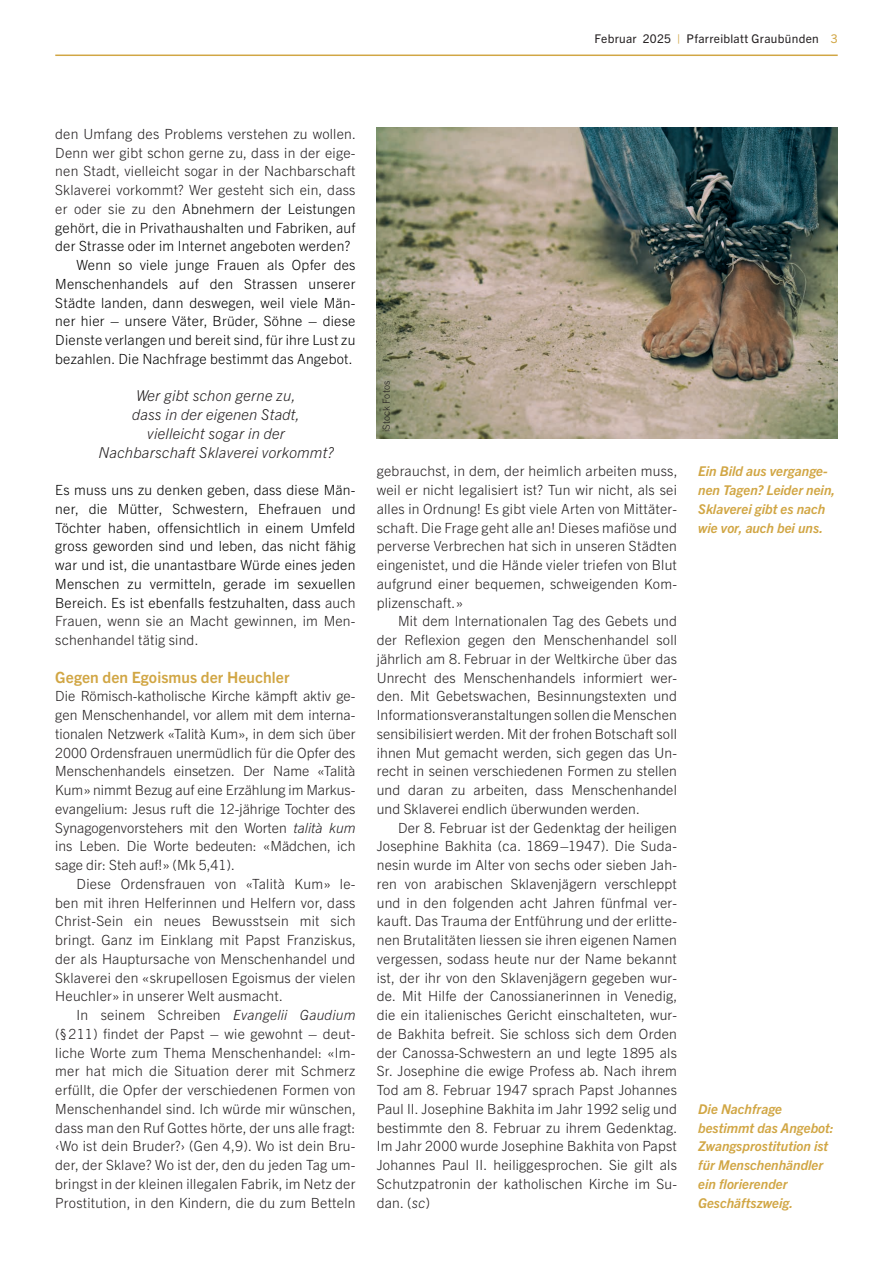
<style>
.page{position:relative;width:893px;height:1263px;background:#fff}
.page>*{position:absolute;margin:0;border:0;box-sizing:border-box;transform-origin:0 0}
.t1{font:700 15.6px "Trade Gothic Next LT Pro";letter-spacing:.005em;color:#d1a644}
.t2{font:italic 300 15px/18.8px "Trade Gothic Next LT Pro";letter-spacing:.015em;color:#231f20;text-align:center}
.t3{font:300 14.1px/18.8px "Trade Gothic Next LT Pro";letter-spacing:.015em;color:#231f20;text-align:justify}
.t4{font:300 14.1px/18.8px "Trade Gothic Next LT Pro";letter-spacing:.015em;color:#000;text-align:justify}
.t5{font:italic 700 13.5px/18.8px "Trade Gothic Next LT Pro";color:#d1a644}
.t6{font:12px "Trade Gothic Next LT Pro";letter-spacing:.025em;color:#231f20}
.t7{font:300 9.75px "Trade Gothic Next LT Pro";letter-spacing:.015em;color:#231f20}
.s1{color:#d1a644}
.s2{color:#231f20}
.s3{font-style:italic}
</style>
<div class="page">
<hr style="left:55px;top:55px;width:783px;height:1px;background:#d1a644">
<img style="left:377px;top:128px;width:461px;height:310px">
<p class="t6" style="left:594px;top:31px;width:245px">Februar 2025 <span class="s1">|</span> Pfarreiblatt Graubünden <span class="s1">3</span></p>
<p class="t3" style="left:55px;top:123px;width:302px">den Umfang des Problems verstehen zu wollen.</p>
<p class="t3" style="left:55px;top:142px;width:302px">Denn wer gibt schon gerne zu, dass in der eige-</p>
<p class="t3" style="left:55px;top:161px;width:302px">nen Stadt, vielleicht sogar in der Nachbarschaft</p>
<p class="t3" style="left:55px;top:180px;width:302px">Sklaverei vorkommt? Wer gesteht sich ein, dass</p>
<p class="t4" style="left:55px;top:198px;width:302px"><span class="s2">er oder sie zu den</span> Abnehmern der Leistungen</p>
<p class="t4" style="left:55px;top:217px;width:302px">gehört, die in Privathaushalten und Fabriken, auf</p>
<p class="t4" style="left:55px;top:236px;width:296px">der Strasse oder im Internet angeboten werden?</p>
<p class="t4" style="left:77px;top:255px;width:280px">Wenn so viele junge Frauen als Opfer des</p>
<p class="t4" style="left:55px;top:273px;width:302px">Menschenhandels auf den Strassen unserer</p>
<p class="t4" style="left:55px;top:292px;width:302px">Städte landen, dann deswegen, weil viele Män-</p>
<p class="t4" style="left:55px;top:311px;width:302px">ner hier – unsere Väter, Brüder, Söhne – diese</p>
<p class="t4" style="left:55px;top:330px;width:302px">Dienste verlangen und bereit sind, für ihre Lust zu</p>
<p class="t4" style="left:55px;top:348px;width:299px">bezahlen. Die Nachfrage bestimmt das Angebot.</p>
<p class="t2" style="left:98px;top:385px;width:237px">Wer gibt schon gerne zu,<br>dass in der eigenen Stadt,<br>vielleicht sogar in der<br>Nachbarschaft Sklaverei vorkommt?</p>
<p class="t4" style="left:55px;top:480px;width:302px">Es muss uns zu denken geben, dass diese Män&shy;ner, die Mütter, Schwestern, Ehefrauen und Töchter haben, offensichtlich in einem Umfeld gross geworden sind und leben, das nicht fähig war und ist, die unantastbare Würde eines jeden Menschen zu vermitteln, gerade im sexuellen Bereich. Es ist ebenfalls festzuhalten, dass <span class="s2">auch Frauen, wenn sie an Macht gewinnen, im Men&shy;schenhandel tätig sind.</span></p>
<p class="t1" style="left:55px;top:666px;width:236px">Gegen den Egoismus der Heuchler</p>
<p class="t3" style="left:55px;top:686px;width:302px">Die Römisch-katholische Kirche kämpft aktiv ge&shy;gen Menschenhandel, vor allem mit dem interna&shy;tionalen Netzwerk «Talità Kum», in dem sich über 2000 Ordensfrauen unermüdlich für die Opfer des Menschenhandels einsetzen. Der Name «Talità Kum» nimmt Bezug auf eine Erzählung im Markus&shy;evangelium: Jesus ruft die 12-jährige Tochter des Synagogenvorstehers mit den Worten <span class="s3">talità kum </span>ins Leben. Die Worte bedeuten: «Mädchen, ich sage dir: Steh auf!» (Mk 5,41).</p>
<p class="t3" style="left:55px;top:873px;width:302px;text-indent:21px">Diese Ordensfrauen von «Talità Kum» le&shy;ben mit ihren Helferinnen und Helfern vor, dass Christ-Sein ein neues Bewusstsein mit sich bringt. Ganz im Einklang mit Papst Franziskus, der als Hauptursache von Menschenhandel und Sklaverei den «skrupellosen Egoismus der vielen Heuchler» in unserer Welt ausmacht.</p>
<p class="t3" style="left:55px;top:1005px;width:302px;text-indent:21px">In seinem Schreiben <span class="s3">Evangelii Gaudium </span>(§ 211) findet der Papst – wie gewohnt – deut&shy;liche Worte zum Thema Menschenhandel: «Im&shy;mer hat mich die Situation derer mit Schmerz erfüllt, die Opfer der verschiedenen Formen von Menschenhandel sind. Ich würde mir wünschen, dass man den Ruf Gottes hörte, der uns alle fragt: ‹Wo ist dein Bruder?› (Gen 4,9). Wo ist dein Bru&shy;der, der Sklave? Wo ist der, den du jeden Tag um&shy;bringst in der kleinen illegalen Fabrik, im Netz der Prostitution, in den Kindern, die du zum Betteln</p>
<p class="t7" style="left:380px;top:432px;width:53px;rotate:-90deg">iStock Fotos</p>
<p class="t3" style="left:377px;top:461px;width:302px">gebrauchst, in dem, der heimlich arbeiten muss, weil er nicht legalisiert ist? Tun wir nicht, als sei alles in Ordnung! Es gibt viele Arten von Mittäter&shy;schaft. Die Frage geht alle an! Dieses mafiöse und perverse Verbrechen hat sich in unseren Städten eingenistet, und die Hände vieler triefen von Blut aufgrund einer bequemen, schweigenden Kom&shy;plizenschaft.»</p>
<p class="t3" style="left:377px;top:611px;width:302px;text-indent:21px">Mit dem Internationalen Tag des Gebets und der Reflexion gegen den Menschenhandel soll jährlich am 8. Februar in der Weltkirche über das Unrecht des Menschenhandels informiert wer&shy;den. Mit Gebetswachen, Besinnungstexten und Informationsveranstaltungen sollen die Menschen sensibilisiert werden. Mit der frohen Botschaft soll ihnen Mut gemacht werden, sich gegen das Un&shy;recht in seinen verschiedenen Formen zu stellen und daran zu arbeiten, dass Menschenhandel und Sklaverei endlich überwunden werden.</p>
<p class="t3" style="left:377px;top:817px;width:302px;text-indent:21px">Der 8. Februar ist der Gedenktag der heiligen Josephine Bakhita (ca. 1869–1947). Die Suda&shy;nesin wurde im Alter von sechs oder sieben Jah&shy;ren von arabischen Sklavenjägern verschleppt und in den folgenden acht Jahren fünfmal ver&shy;kauft. Das Trauma der Entführung und der erlitte&shy;nen Brutalitäten liessen sie ihren eigenen Namen vergessen, sodass heute nur der Name bekannt ist, der ihr von den Sklavenjägern gegeben wur&shy;de. Mit Hilfe der Canossianerinnen in Venedig, die ein italienisches Gericht einschalteten, wur&shy;de Bakhita befreit. Sie schloss sich dem Orden der Canossa-Schwestern an und legte 1895 als Sr. Josephine die ewige Profess ab. Nach ihrem Tod am 8. Februar 1947 sprach Papst Johannes Paul II. Josephine Bakhita im Jahr 1992 selig und bestimmte den 8. Februar zu ihrem Gedenktag.<br>Im Jahr 2000 wurde Josephine Bakhita von Papst Johannes Paul II. heiliggesprochen. Sie gilt als Schutzpatronin der katholischen Kirche im Su&shy;dan. (<span class="s3">sc</span>)</p>
<p class="t5" style="left:698px;top:461px;width:139px">Ein Bild aus vergange&shy;nen Tagen? Leider nein,<br>Sklaverei gibt es nach wie vor, auch bei uns.</p>
<p class="t5" style="left:698px;top:1099px;width:137px">Die Nachfrage bestimmt das Angebot:<br>Zwangsprostitution ist für Menschenhändler ein florierender<br>Geschäftszweig.</p>
</div>
